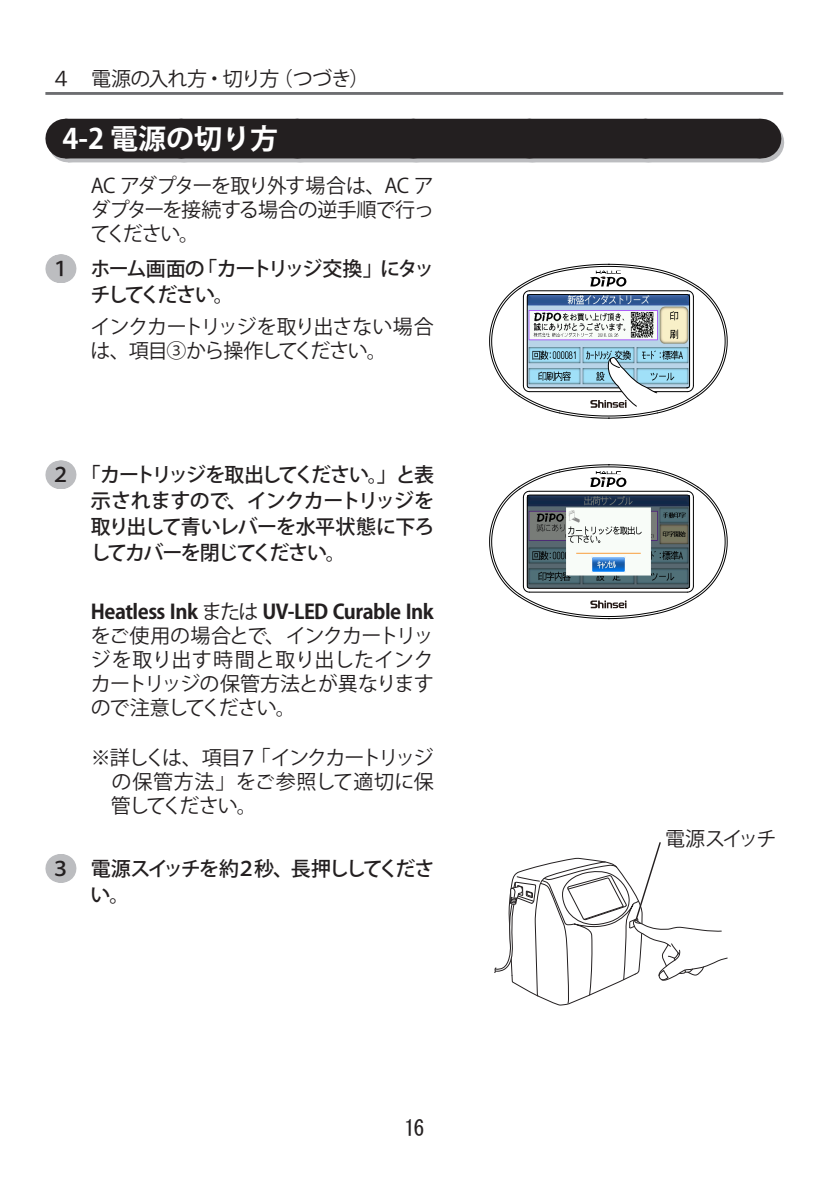
<style>
.page{position:relative;width:840px;height:1191px;background:#fff}
.page>*{position:absolute;margin:0;border:0;box-sizing:border-box;transform-origin:0 0}
.Bタイトル{font:700 28px "Koz Go Pro";color:#fff}
.t1{font:22px "MS Gothic";color:#231f20}
.手順本文{font:20px/24px "Koz Go Pro";letter-spacing:-.05em;color:#231f20;text-align:justify}
.手順{font:500 20px/26px "Koz Go Pro";letter-spacing:-.075em;color:#231f20;text-align:justify}
.手順-2{font:500 20px/26px "Koz Go Pro";letter-spacing:-.12em;color:#231f20}
.Aタイトル_続き{font:20px "Koz Go Pro";letter-spacing:-.035em;color:#231f20}
.イラストテキスト2{font:20px "Koz Go Pro";letter-spacing:-.1em;color:#231f20}
.s1{font-weight:700}
</style>
<div class="page">
<svg style="left:69px;top:123px;width:694px;height:39px"></svg>
<hr style="left:68px;top:123px;width:1px;height:39px;background:#bcbdc0">
<hr style="left:763px;top:123px;width:1px;height:39px;background:#bcbdc0">
<div style="left:65px;top:119px;width:695px;height:39px;background:#231f20"></div>
<svg style="left:181px;top:158px;width:524px;height:4px;background:#aaaaad"></svg>
<hr style="left:760px;top:119px;width:1px;height:39px;background:#231f20">
<svg style="left:60px;top:254px;width:2px;height:29px"></svg>
<svg style="left:60px;top:460px;width:2px;height:29px"></svg>
<svg style="left:60px;top:854px;width:2px;height:28px"></svg>
<hr style="left:45px;top:92px;width:737px;height:3px;background:#6c6d70">
<svg style="left:489px;top:264px;width:238px;height:155px"></svg>
<svg style="left:489px;top:464px;width:238px;height:155px"></svg>
<svg style="left:494px;top:842px;width:233px;height:164px"></svg>
<p class="Aタイトル_続き" style="left:51px;top:66px;width:319px">４　電源の入れ方・切り方（つづき）</p>
<p class="Bタイトル" style="left:62px;top:121px;width:217px">4-2 電源の切り方</p>
<p class="手順本文" style="left:90px;top:174px;width:345px">AC アダプターを取り外す場合は、AC アダプターを接続する場合の逆手順で行ってください。</p>
<p class="手順-2" style="left:91px;top:256px;width:345px;text-indent:-40px">１ ホーム画面の「カートリッジ交換」にタッチしてください。</p>
<p class="手順本文" style="left:91px;top:315px;width:344px">インクカートリッジを取り出さない場合は、項目③から操作してください。</p>
<p class="手順" style="left:90px;top:463px;width:345px;text-indent:-40px">２「カートリッジを取出してください。」と表示されますので、インクカートリッジを取り出して青いレバーを水平状態に下ろしてカバーを閉じてください。</p>
<p class="手順本文" style="left:91px;top:600px;width:344px"><span class="s1">Heatless Ink</span> または <span class="s1">UV-LED Curable Ink</span>をご使用の場合とで、インクカートリッジを取り出す時間と取り出したインクカートリッジの保管方法とが異なりますので注意してください。</p>
<p class="手順本文" style="left:91px;top:746px;width:344px">※詳しくは、項目７「インクカートリッジ　の保管方法」をご参照して適切に保　管してください。</p>
<p class="手順-2" style="left:91px;top:856px;width:345px;text-indent:-40px">３ 電源スイッチを約２秒、長押ししてください。</p>
<p class="t1" style="left:404px;top:1117px;width:22px">16</p>
<p class="イラストテキスト2" style="left:664px;top:826px;width:113px">電源スイッチ</p>
</div>
